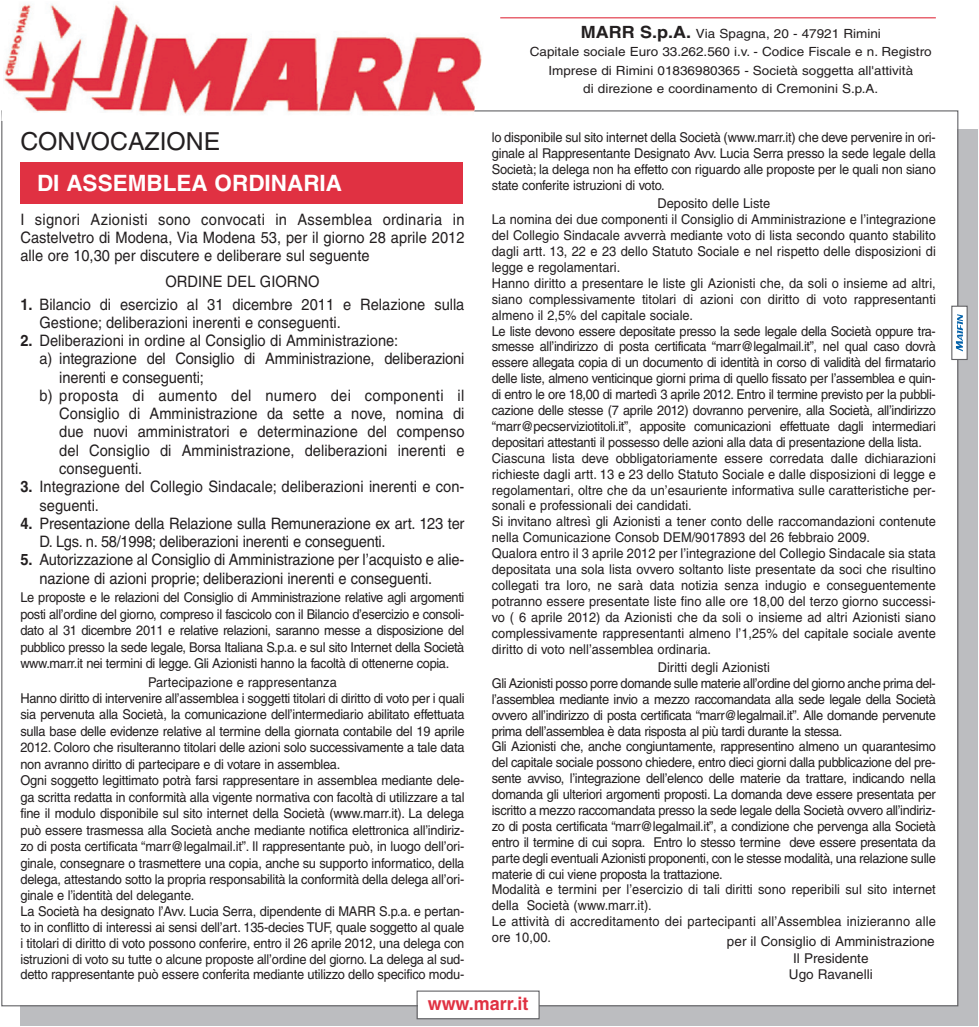
<style>
.page{position:relative;width:979px;height:1027px;background:#fff}
.page>*{position:absolute;margin:0;border:0;box-sizing:border-box;transform-origin:0 0}
.t1{font:24.75px "Helvetica";color:#231f20}
.t2{font:700 22.5px "Helvetica";color:#fff}
.t3{font:700 18.22px "Helvetica";color:#e03142}
.t4{font:15.75px/18.2px "Helvetica";color:#231f20;scale:.93 1}
.t5{font:15.75px "Helvetica";letter-spacing:.02em;color:#231f20;scale:.93 1}
.t6{font:13.5px/16px "Helvetica";letter-spacing:-.015em;color:#231f20;scale:.95 1}
.t7{font:13.5px/16.7px "Helvetica";letter-spacing:-.015em;color:#231f20;text-align:center}
.t8{font:12.6px/18.7px "Helvetica";color:#231f20;text-align:center;scale:1.07 1}
.s1{font-weight:700}
.s2{font-weight:700;font-size:16.88px}
</style>
<div class="page">
<div style="left:20px;top:129px;width:957px;height:896px;background:#bcbdc0"></div>
<div style="left:2px;top:111px;width:955px;height:893px;background:#fff"></div>
<div style="left:952px;top:307px;width:14px;height:52px;background:#fff"></div>
<svg style="left:955px;top:314px;width:7px;height:37px"></svg>
<div style="left:951px;top:305px;width:16px;height:55px;border:1px solid #636366"></div>
<hr style="left:500px;top:17px;width:435px;height:1px;background:#e03142">
<div style="left:20px;top:162px;width:442px;height:42px;background:#e03142"></div>
<div style="left:417px;top:991px;width:121px;height:26px;background:#fff"></div>
<div style="left:416px;top:990px;width:123px;height:29px;border:1px solid #636366"></div>
<svg style="left:1px;top:35px;width:485px;height:86px"></svg>
<img style="left:4px;top:4px;width:147px;height:109px">
<h1 class="t1" style="left:20px;top:132px;width:201px">CONVOCAZIONE</h1>
<h2 class="t2" style="left:37px;top:174px;width:306px">DI ASSEMBLEA ORDINARIA</h2>
<p class="t4" style="left:20px;top:212px;width:479px;text-align:justify">I signori Azionisti sono convocati in Assemblea ordinaria in Castelvetro di Modena, Via Modena 53, per il giorno 28 aprile 2012 alle ore 10,30 per discutere e deliberare sul seguente</p>
<p class="t4" style="left:165px;top:273px;width:167px">ORDINE DEL GIORNO</p>
<p class="t4" style="left:40px;top:296px;width:458px;text-indent:-19px"><span class="s1">1.</span> Bilancio di esercizio al 31 dicembre 2011 e Relazione sulla<br>Gestione; deliberazioni inerenti e conseguenti.</p>
<p class="t4" style="left:20px;top:333px;width:408px"><span class="s1">2.</span> Deliberazioni in ordine al Consiglio di Amministrazione:</p>
<p class="t4" style="left:40px;top:351px;width:458px">a) integrazione del Consiglio di Amministrazione, deliberazioni</p>
<p class="t4" style="left:59px;top:369px;width:157px">inerenti e conseguenti;</p>
<p class="t5" style="left:40px;top:389px;width:458px">b) proposta di aumento del numero dei componenti il</p>
<p class="t4" style="left:59px;top:406px;width:437px">Consiglio di Amministrazione da sette a nove, nomina di</p>
<p class="t4" style="left:59px;top:424px;width:437px">due nuovi amministratori e determinazione del compenso</p>
<p class="t4" style="left:59px;top:442px;width:437px">del Consiglio di Amministrazione, deliberazioni inerenti e</p>
<p class="t4" style="left:59px;top:460px;width:91px">conseguenti.</p>
<p class="t4" style="left:40px;top:479px;width:458px;text-indent:-19px"><span class="s1">3.</span> Integrazione del Collegio Sindacale; deliberazioni inerenti e con&shy;seguenti.</p>
<p class="t4" style="left:40px;top:515px;width:458px;text-indent:-19px"><span class="s1">4.</span> Presentazione della Relazione sulla Remunerazione ex art. 123 ter<br>D. Lgs. n. 58/1998; deliberazioni inerenti e conseguenti.</p>
<p class="t4" style="left:40px;top:552px;width:458px;text-indent:-19px"><span class="s1">5.</span> Autorizzazione al Consiglio di Amministrazione per l’acquisto e alie&shy;nazione di azioni proprie; deliberazioni inerenti e conseguenti.</p>
<p class="t6" style="left:20px;top:590px;width:469px;text-align:justify">Le proposte e le relazioni del Consiglio di Amministrazione relative agli argomenti posti all’ordine del giorno, compreso il fascicolo con il Bilancio d’esercizio e consoli&shy;dato al 31 dicembre 2011 e relative relazioni, saranno messe a disposizione del pubblico presso la sede legale, Borsa Italiana S.p.a. e sul sito Internet della Società www.marr.it nei termini di legge. Gli Azionisti hanno la facoltà di ottenerne copia.</p>
<p class="t6" style="left:20px;top:674px;width:469px;text-indent:128px">Partecipazione e rappresentanza<br>Hanno diritto di intervenire all’assemblea i soggetti titolari di diritto di voto per i quali sia pervenuta alla Società, la comunicazione dell’intermediario abilitato effettuata sulla base delle evidenze relative al termine della giornata contabile del 19 aprile 2012. Coloro che risulteranno titolari delle azioni solo successivamente a tale data non avranno diritto di partecipare e di votare in assemblea.<br>Ogni soggetto legittimato potrà farsi rappresentare in assemblea mediante dele&shy;ga scritta redatta in conformità alla vigente normativa con facoltà di utilizzare a tal fine il modulo disponibile sul sito internet della Società (www.marr.it). La delega può essere trasmessa alla Società anche mediante notifica elettronica all’indiriz&shy;zo di posta certificata “marr@legalmail.it”. Il rappresentante può, in luogo dell’ori&shy;ginale, consegnare o trasmettere una copia, anche su supporto informatico, della delega, attestando sotto la propria responsabilità la conformità della delega all’ori&shy;ginale e l’identità del delegante.<br>La Società ha designato l’Avv. Lucia Serra, dipendente di MARR S.p.a. e pertan&shy;to in conflitto di interessi ai sensi dell’art. 135-decies TUF, quale soggetto al quale i titolari di diritto di voto possono conferire, entro il 26 aprile 2012, una delega con istruzioni di voto su tutte o alcune proposte all’ordine del giorno. La delega al sud&shy;detto rappresentante può essere conferita mediante utilizzo dello specifico modu-</p>
<p class="t8" style="left:530px;top:25px;width:377px"><span class="s2">MARR S.p.A.</span> Via Spagna, 20 - 47921 Rimini<br>Capitale sociale Euro 33.262.560 i.v. - Codice Fiscale e n. Registro Imprese di Rimini 01836980365 - Società soggetta all'attività<br>di direzione e coordinamento di Cremonini S.p.A.</p>
<p class="t6" style="left:492px;top:131px;width:469px;text-align:justify">lo disponibile sul sito internet della Società (www.marr.it) che deve pervenire in ori&shy;ginale al Rappresentante Designato Avv. Lucia Serra presso la sede legale della Società; la delega non ha effetto con riguardo alle proposte per le quali non siano state conferite istruzioni di voto.</p>
<p class="t6" style="left:492px;top:197px;width:469px;text-indent:166px">Deposito delle Liste<br>La nomina dei due componenti il Consiglio di Amministrazione e l’integrazione del Collegio Sindacale avverrà mediante voto di lista secondo quanto stabilito dagli artt. 13, 22 e 23 dello Statuto Sociale e nel rispetto delle disposizioni di legge e regolamentari.<br>Hanno diritto a presentare le liste gli Azionisti che, da soli o insieme ad altri, siano complessivamente titolari di azioni con diritto di voto rappresentanti almeno il 2,5% del capitale sociale.<br>Le liste devono essere depositate presso la sede legale della Società oppure tra&shy;smesse all’indirizzo di posta certificata “marr@legalmail.it”, nel qual caso dovrà essere allegata copia di un documento di identità in corso di validità del firmatario delle liste, almeno venticinque giorni prima di quello fissato per l’assemblea e quin&shy;di entro le ore 18,00 di martedì 3 aprile 2012. Entro il termine previsto per la pubbli&shy;cazione delle stesse (7 aprile 2012) dovranno pervenire, alla Società, all’indirizzo “marr@pecserviziotitoli.it”, apposite comunicazioni effettuate dagli intermediari depositari attestanti il possesso delle azioni alla data di presentazione della lista.<br>Ciascuna lista deve obbligatoriamente essere corredata dalle dichiarazioni richieste dagli artt. 13 e 23 dello Statuto Sociale e dalle disposizioni di legge e regolamentari, oltre che da un’esauriente informativa sulle caratteristiche per&shy;sonali e professionali dei candidati.<br>Si invitano altresì gli Azionisti a tener conto delle raccomandazioni contenute nella Comunicazione Consob DEM/9017893 del 26 febbraio 2009.<br>Qualora entro il 3 aprile 2012 per l’integrazione del Collegio Sindacale sia stata depositata una sola lista ovvero soltanto liste presentate da soci che risultino collegati tra loro, ne sarà data notizia senza indugio e conseguentemente potranno essere presentate liste fino alle ore 18,00 del terzo giorno successi&shy;vo ( 6 aprile 2012) da Azionisti che da soli o insieme ad altri Azionisti siano complessivamente rappresentanti almeno l’1,25% del capitale sociale avente diritto di voto nell’assemblea ordinaria.</p>
<p class="t6" style="left:492px;top:660px;width:469px;text-indent:166px">Diritti degli Azionisti<br>Gli Azionisti posso porre domande sulle materie all’ordine del giorno anche prima del&shy;l’assemblea mediante invio a mezzo raccomandata alla sede legale della Società ovvero all’indirizzo di posta certificata “marr@legalmail.it”. Alle domande pervenute prima dell’assemblea è data risposta al più tardi durante la stessa.<br>Gli Azionisti che, anche congiuntamente, rappresentino almeno un quarantesimo del capitale sociale possono chiedere, entro dieci giorni dalla pubblicazione del pre&shy;sente avviso, l’integrazione dell’elenco delle materie da trattare, indicando nella domanda gli ulteriori argomenti proposti. La domanda deve essere presentata per iscritto a mezzo raccomandata presso la sede legale della Società ovvero all’indiriz&shy;zo di posta certificata “marr@legalmail.it”, a condizione che pervenga alla Società entro il termine di cui sopra. Entro lo stesso termine deve essere presentata da parte degli eventuali Azionisti proponenti, con le stesse modalità, una relazione sulle materie di cui viene proposta la trattazione.<br>Modalità e termini per l’esercizio di tali diritti sono reperibili sul sito internet della Società (www.marr.it).<br>Le attività di accreditamento dei partecipanti all’Assemblea inizieranno alle ore 10,00.</p>
<p class="t7" style="left:727px;top:934px;width:209px">per il Consiglio di Amministrazione<br>Il Presidente<br>Ugo Ravanelli</p>
<h3 class="t3" style="left:427px;top:996px;width:102px">www.marr.it</h3>
</div>
